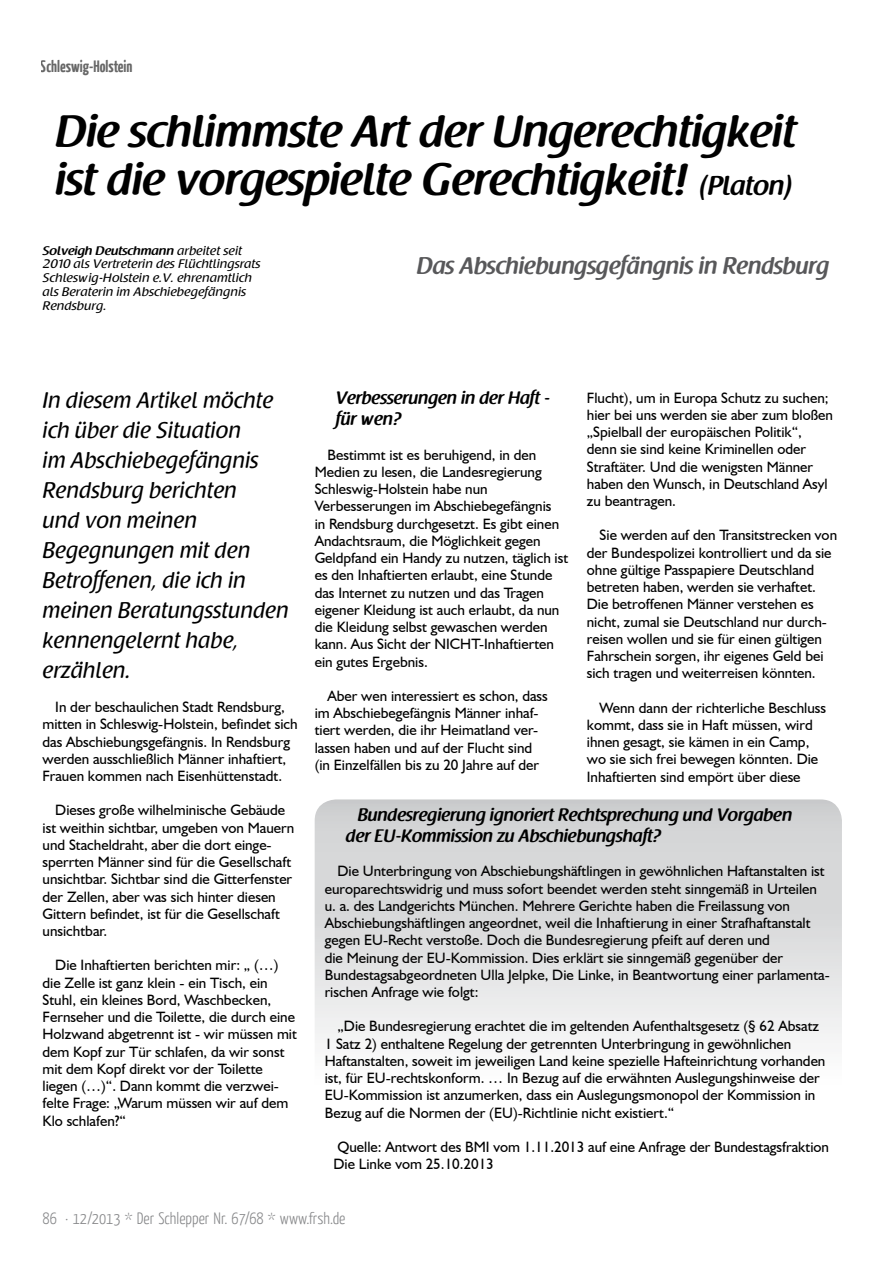
<style>
.page{position:relative;width:893px;height:1263px;background:#fff}
.page>*{position:absolute;margin:0;border:0;box-sizing:border-box;transform-origin:0 0}
.t1{font:600 45px/48px "Raspoutine";color:#000}
.t2{font:600 24px "Raspoutine";color:#58585a}
.t3{font:22.5px/30px "Raspoutine Classic";color:#000}
.t4{font:600 18px/21px "Raspoutine";color:#000}
.t5{font:300 16.5px "Yanone Kaffeesatz";color:#87888a}
.t6{font:700 16.5px "Yanone Kaffeesatz";color:#000}
.t7{font:15px/17.2px "Humanist 521 BT";color:#000}
.t8{font:12.3px/13.6px "Raspoutine Classic";color:#000;scale:1.09 1}
.t9{font:600 12.3px "Raspoutine";color:#000;scale:1.09 1}
.s1{font-size:27px}
.s2{font-family:"Raspoutine Classic";font-weight:400}
</style>
<div class="page">
<svg style="left:315px;top:799px;width:527px;height:241px;background:#dddedf"></svg>
<p class="t6" style="left:41px;top:55px;width:93px">Schleswig-Holstein</p>
<h1 class="t1" style="left:56px;top:109px;width:742px">Die schlimmste Art der Ungerechtigkeit ist die vorgespielte Gerechtigkeit! <span class="s1">(Platon)</span></h1>
<p class="t9" style="left:43px;top:244px;width:185px">Solveigh Deutschmann <span class="s2">arbeitet seit</span></p>
<p class="t8" style="left:43px;top:258px;width:202px">2010 als Vertreterin des Flüchtlingsrats Schleswig-Holstein e.V. ehrenamtlich als Beraterin im Abschiebegefängnis Rendsburg.</p>
<h2 class="t2" style="left:417px;top:252px;width:414px">Das Abschiebungsgefängnis in Rendsburg</h2>
<h3 class="t3" style="left:43px;top:385px;width:248px">In diesem Artikel möchte ich über die Situation<br>im Abschiebegefängnis<br>Rendsburg berichten<br>und von meinen<br>Begegnungen mit den<br>Betroffenen, die ich in meinen Beratungsstunden kennengelernt habe, erzählen.</h3>
<p class="t7" style="left:43px;top:698px;width:257px;text-indent:13px">In der beschaulichen Stadt Rendsburg, mitten in Schleswig-Holstein, befindet sich das Abschiebungsgefängnis. In Rendsburg werden ausschließlich Männer inhaftiert, Frauen kommen nach Eisenhüttenstadt.</p>
<p class="t7" style="left:43px;top:801px;width:253px;text-indent:13px">Dieses große wilhelminische Gebäude ist weithin sichtbar, umgeben von Mauern und Stacheldraht, aber die dort einge&shy;sperrten Männer sind für die Gesellschaft unsichtbar. Sichtbar sind die Gitterfenster der Zellen, aber was sich hinter diesen Gittern befindet, ist für die Gesellschaft unsichtbar.</p>
<p class="t7" style="left:43px;top:956px;width:256px;text-indent:13px">Die Inhaftierten berichten mir: „ (…) die Zelle ist ganz klein - ein Tisch, ein Stuhl, ein kleines Bord, Waschbecken, Fernseher und die Toilette, die durch eine Holzwand abgetrennt ist - wir müssen mit dem Kopf zur Tür schlafen, da wir sonst mit dem Kopf direkt vor der Toilette liegen (…)“. Dann kommt die verzwei&shy;felte Frage: „Warum müssen wir auf dem Klo schlafen?“</p>
<p class="t4" style="left:336px;top:388px;width:215px">Verbesserungen in der Haft - für wen?</p>
<p class="t7" style="left:315px;top:446px;width:255px;text-indent:13px">Bestimmt ist es beruhigend, in den Medien zu lesen, die Landesregierung Schleswig-Holstein habe nun Verbesserungen im Abschiebegefängnis<br>in Rendsburg durchgesetzt. Es gibt einen Andachtsraum, die Möglichkeit gegen Geldpfand ein Handy zu nutzen, täglich ist es den Inhaftierten erlaubt, eine Stunde das Internet zu nutzen und das Tragen eigener Kleidung ist auch erlaubt, da nun die Kleidung selbst gewaschen werden kann. Aus Sicht der NICHT-Inhaftierten ein gutes Ergebnis.</p>
<p class="t7" style="left:315px;top:687px;width:235px;text-indent:13px">Aber wen interessiert es schon, dass im Abschiebegefängnis Männer inhaf&shy;tiert werden, die ihr Heimatland ver&shy;lassen haben und auf der Flucht sind (in Einzelfällen bis zu 20 Jahre auf der</p>
<p class="t7" style="left:587px;top:389px;width:248px">Flucht), um in Europa Schutz zu suchen; hier bei uns werden sie aber zum bloßen „Spielball der europäischen Politik“, denn sie sind keine Kriminellen oder Straftäter. Und die wenigsten Männer haben den Wunsch, in Deutschland Asyl zu beantragen.</p>
<p class="t7" style="left:587px;top:526px;width:252px;text-indent:13px">Sie werden auf den Transitstrecken von der Bundespolizei kontrolliert und da sie ohne gültige Passpapiere Deutschland betreten haben, werden sie verhaftet.<br>Die betroffenen Männer verstehen es nicht, zumal sie Deutschland nur durch&shy;reisen wollen und sie für einen gültigen Fahrschein sorgen, ihr eigenes Geld bei sich tragen und weiterreisen könnten.</p>
<p class="t7" style="left:587px;top:699px;width:241px;text-indent:13px">Wenn dann der richterliche Beschluss kommt, dass sie in Haft müssen, wird ihnen gesagt, sie kämen in ein Camp, wo sie sich frei bewegen könnten. Die Inhaftierten sind empört über diese</p>
<p class="t4" style="left:346px;top:805px;width:448px;text-indent:12px">Bundesregierung ignoriert Rechtsprechung und Vorgaben der EU-Kommission zu Abschiebungshaft?</p>
<p class="t7" style="left:325px;top:862px;width:507px;text-indent:13px">Die Unterbringung von Abschiebungshäftlingen in gewöhnlichen Haftanstalten ist europarechtswidrig und muss sofort beendet werden steht sinngemäß in Urteilen u. a. des Landgerichts München. Mehrere Gerichte haben die Freilassung von Abschiebungshäftlingen angeordnet, weil die Inhaftierung in einer Strafhaftanstalt gegen EU-Recht verstoße. Doch die Bundesregierung pfeift auf deren und<br>die Meinung der EU-Kommission. Dies erklärt sie sinngemäß gegenüber der Bundestagsabgeordneten Ulla Jelpke, Die Linke, in Beantwortung einer parlamenta&shy;rischen Anfrage wie folgt:</p>
<p class="t7" style="left:325px;top:1017px;width:502px;text-indent:13px">„Die Bundesregierung erachtet die im geltenden Aufenthaltsgesetz (§ 62 Absatz 1 Satz 2) enthaltene Regelung der getrennten Unterbringung in gewöhnlichen Haftanstalten, soweit im jeweiligen Land keine spezielle Hafteinrichtung vorhanden ist, für EU-rechtskonform. … In Bezug auf die erwähnten Auslegungshinweise der EU-Kommission ist anzumerken, dass ein Auslegungsmonopol der Kommission in Bezug auf die Normen der (EU)-Richtlinie nicht existiert.“</p>
<p class="t7" style="left:333px;top:1138px;width:497px">Quelle: Antwort des BMI vom 1.11.2013 auf eine Anfrage der Bundestagsfraktion<br>Die Linke vom 25.10.2013</p>
<p class="t5" style="left:43px;top:1208px;width:304px">86 · 12/2013 * Der Schlepper Nr. 67/68 * www.frsh.de</p>
</div>
